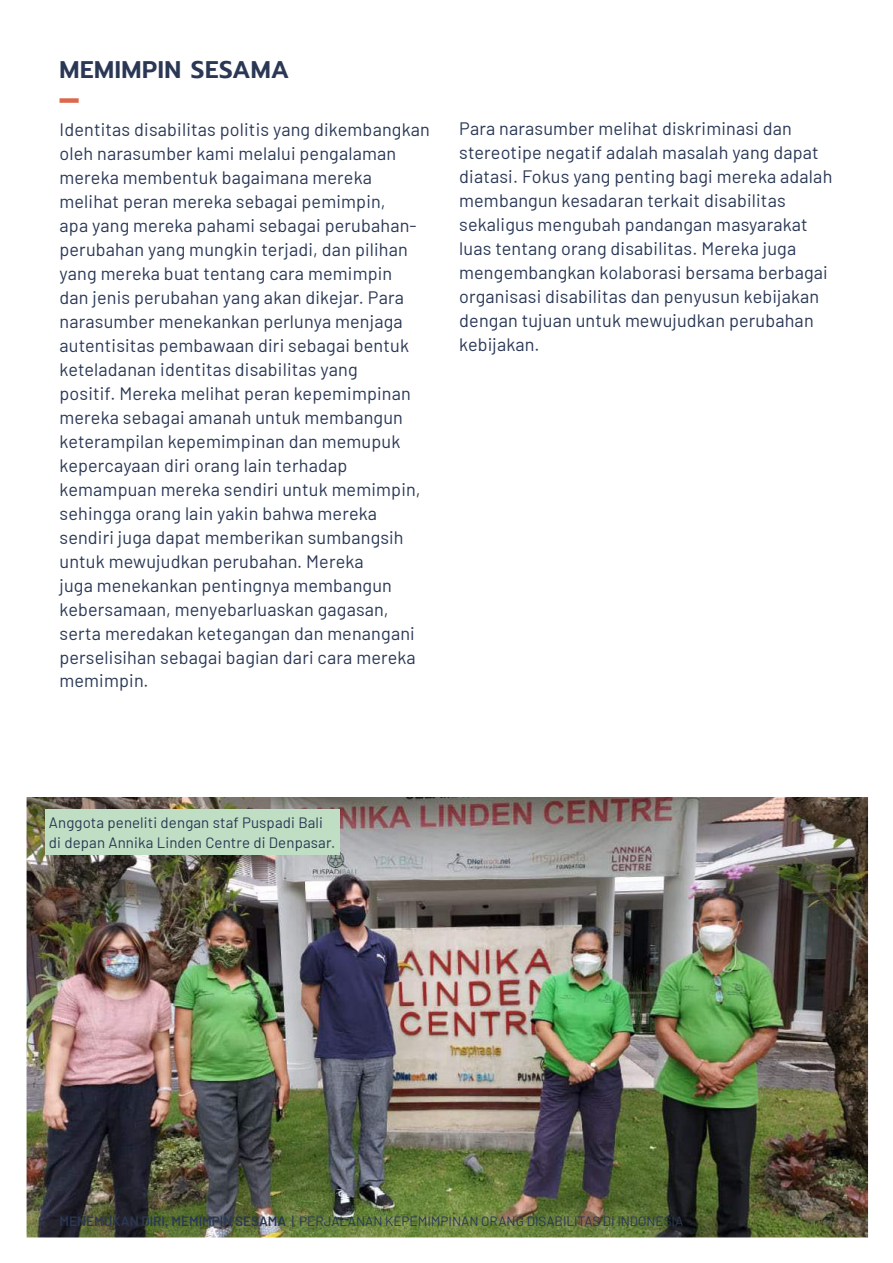
<style>
.page{position:relative;width:893px;height:1263px;background:#fff}
.page>*{position:absolute;margin:0;border:0;box-sizing:border-box;transform-origin:0 0}
.t1{font:600 24px "Prompt";letter-spacing:.025em;color:#2a3855}
.t2{font:18px/24px "Barlow";letter-spacing:.01em;color:#2a3855}
.t3{font:15px/19.5px "Barlow";letter-spacing:.01em;color:#2a3855}
.t4{font:13.5px "Barlow";color:#2a3855}
.s1{font-weight:600}
</style>
<div class="page">
<img style="left:26px;top:98px;width:843px;height:1140px">
<h1 class="t1" style="left:60px;top:60px;width:231px">MEMIMPIN SESAMA</h1>
<p class="t2" style="left:60px;top:119px;width:372px">Identitas disabilitas politis yang dikembangkan oleh narasumber kami melalui pengalaman mereka membentuk bagaimana mereka melihat peran mereka sebagai pemimpin,<br>apa yang mereka pahami sebagai perubahan&shy;perubahan yang mungkin terjadi, dan pilihan yang mereka buat tentang cara memimpin<br>dan jenis perubahan yang akan dikejar. Para narasumber menekankan perlunya menjaga autentisitas pembawaan diri sebagai bentuk keteladanan identitas disabilitas yang<br>positif. Mereka melihat peran kepemimpinan mereka sebagai amanah untuk membangun keterampilan kepemimpinan dan memupuk kepercayaan diri orang lain terhadap kemampuan mereka sendiri untuk memimpin, sehingga orang lain yakin bahwa mereka sendiri juga dapat memberikan sumbangsih untuk mewujudkan perubahan. Mereka<br>juga menekankan pentingnya membangun kebersamaan, menyebarluaskan gagasan, serta meredakan ketegangan dan menangani perselisihan sebagai bagian dari cara mereka memimpin.</p>
<p class="t2" style="left:459px;top:118px;width:375px">Para narasumber melihat diskriminasi dan stereotipe negatif adalah masalah yang dapat diatasi. Fokus yang penting bagi mereka adalah membangun kesadaran terkait disabilitas sekaligus mengubah pandangan masyarakat luas tentang orang disabilitas. Mereka juga mengembangkan kolaborasi bersama berbagai organisasi disabilitas dan penyusun keb椀樀akan dengan tujuan untuk mewujudkan perubahan keb椀樀akan.</p>
<p class="t3" style="left:49px;top:814px;width:288px">Anggota peneliti dengan staf Puspadi Bali di depan Annika Linden Centre di Denpasar.</p>
<p class="t4" style="left:38px;top:1215px;width:646px">6 <span class="s1">MENEMUKAN DIRI, MEMIMPIN SESAMA</span> | PERJALANAN KEPEMIMPINAN ORANG DISABILITAS DI INDONESIA</p>
</div>
